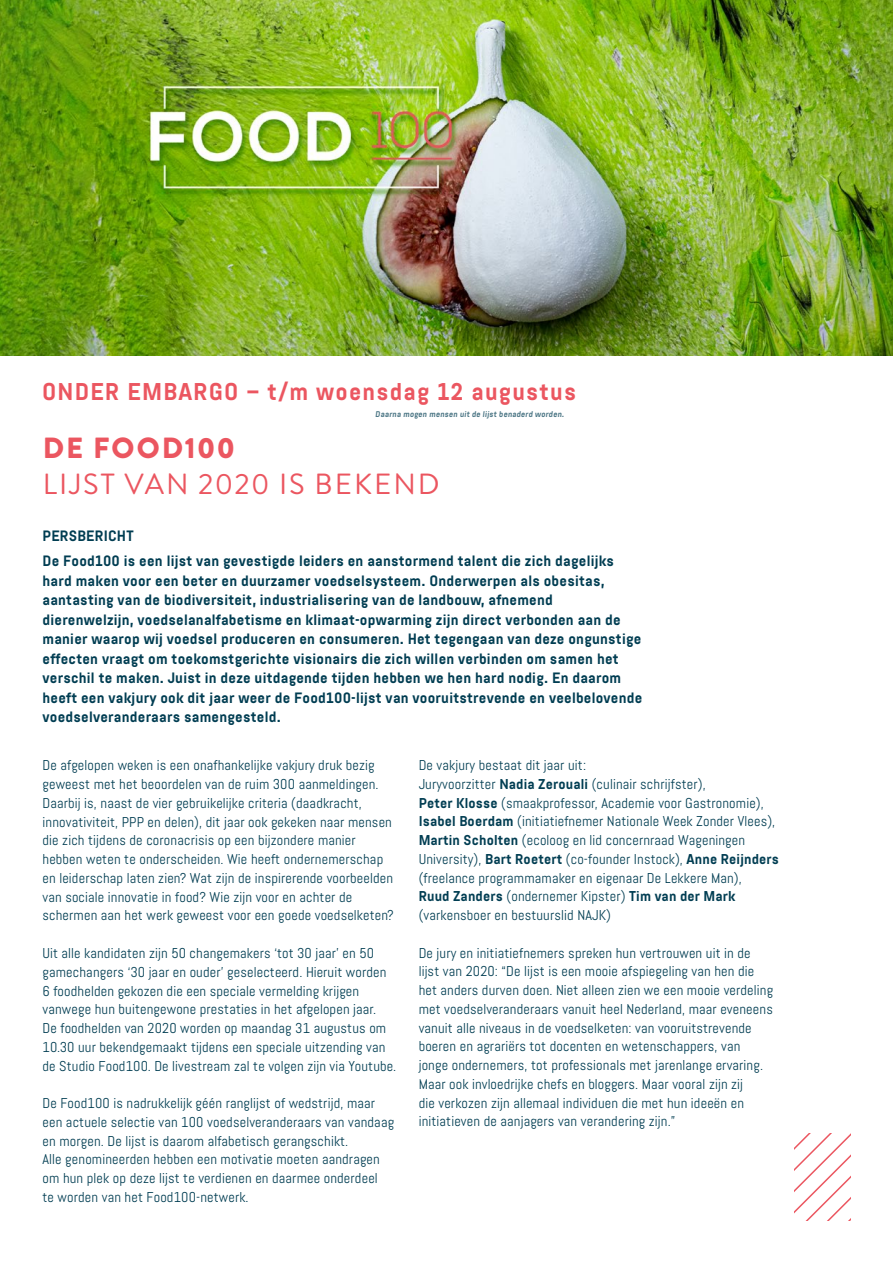
<style>
.page{position:relative;width:893px;height:1263px;background:#fff}
.page>*{position:absolute;margin:0;border:0;box-sizing:border-box;transform-origin:0 0}
.t1{font:29.1px/36.5px "Brandon Grotesque";letter-spacing:.07em;color:#eb5660}
.t2{font:700 24.3px "Abel Pro";letter-spacing:.05em;color:#eb5660}
.t3{font:700 15px/19.5px "Abel Pro";letter-spacing:.015em;color:#003d52}
.t4{font:14.25px/18.8px "Abel Pro";letter-spacing:.01em;color:#003d52}
.t5{font:700 8.25px "Abel Pro";color:#003d52}
.s1{font-weight:900}
.s2{font-weight:700}
</style>
<div class="page">
<img style="left:0;top:0;width:893px;height:355px">
<svg style="left:795px;top:1133px;width:55px;height:87px"></svg>
<p class="t2" style="left:42px;top:375px;width:536px">ONDER EMBARGO – t/m woensdag 12 augustus</p>
<p class="t5" style="left:375px;top:408px;width:192px">Daarna mogen mensen uit de lijst benaderd worden.</p>
<p class="t1" style="left:43px;top:430px;width:399px"><span class="s1">DE FOOD100<br></span>LIJST VAN 2020 IS BEKEND</p>
<p class="t3" style="left:43px;top:527px;width:93px">PERSBERICHT</p>
<p class="t3" style="left:43px;top:552px;width:601px">De Food100 is een lijst van gevestigde leiders en aanstormend talent die zich dagelijks hard maken voor een beter en duurzamer voedselsysteem. Onderwerpen als obesitas, aantasting van de biodiversiteit, industrialisering van de landbouw, afnemend dierenwelzijn, voedselanalfabetisme en klimaat-opwarming zijn direct verbonden aan de manier waarop wij voedsel produceren en consumeren. Het tegengaan van deze ongunstige effecten vraagt om toekomstgerichte visionairs die zich willen verbinden om samen het verschil te maken. Juist in deze uitdagende tijden hebben we hen hard nodig. En daarom heeft een vakjury ook dit jaar weer de Food100-lijst van vooruitstrevende en veelbelovende voedselveranderaars samengesteld.</p>
<p class="t4" style="left:43px;top:756px;width:353px">De afgelopen weken is een onafhankelijke vakjury druk bezig geweest met het beoordelen van de ruim 300 aanmeldingen.<br>Daarbij is, naast de vier gebruikelijke criteria (daadkracht, innovativiteit, PPP en delen), dit jaar ook gekeken naar mensen die zich tijdens de coronacrisis op een bijzondere manier hebben weten te onderscheiden. Wie heeft ondernemerschap en leiderschap laten zien? Wat zijn de inspirerende voorbeelden van sociale innovatie in food? Wie zijn voor en achter de schermen aan het werk geweest voor een goede voedselketen?</p>
<p class="t4" style="left:43px;top:944px;width:355px">Uit alle kandidaten zijn 50 changemakers ‘tot 30 jaar’ en 50 gamechangers ‘30 jaar en ouder’ geselecteerd. Hieruit worden 6 foodhelden gekozen die een speciale vermelding krijgen vanwege hun buitengewone prestaties in het afgelopen jaar.<br>De foodhelden van 2020 worden op maandag 31 augustus om 10.30 uur bekendgemaakt tijdens een speciale uitzending van de Studio Food100. De livestream zal te volgen zijn via Youtube.</p>
<p class="t4" style="left:43px;top:1094px;width:353px">De Food100 is nadrukkelijk géén ranglijst of wedstrijd, maar een actuele selectie van 100 voedselveranderaars van vandaag en morgen. De lijst is daarom alfabetisch gerangschikt.<br>Alle genomineerden hebben een motivatie moeten aandragen om hun plek op deze lijst te verdienen en daarmee onderdeel<br>te worden van het Food100-netwerk.</p>
<p class="t4" style="left:419px;top:756px;width:169px">De vakjury bestaat dit jaar uit:</p>
<p class="t4" style="left:419px;top:774px;width:362px">Juryvoorzitter <span class="s2">Nadia Zerouali</span> (culinair schrijfster),<br><span class="s2">Peter Klosse</span> (smaakprofessor, Academie voor Gastronomie), <span class="s2">Isabel Boerdam</span> (initiatiefnemer Nationale Week Zonder Vlees), <span class="s2">Martin Scholten</span> (ecoloog en lid concernraad Wageningen University), <span class="s2">Bart Roetert</span> (co-founder Instock), <span class="s2">Anne Reijnders </span>(freelance programmamaker en eigenaar De Lekkere Man),<br><span class="s2">Ruud Zanders</span> (ondernemer Kipster) <span class="s2">Tim van der Mark </span>(varkensboer en bestuurslid NAJK)</p>
<p class="t4" style="left:419px;top:943px;width:356px">De jury en initiatiefnemers spreken hun vertrouwen uit in de lijst van 2020: “De lijst is een mooie afspiegeling van hen die het anders durven doen. Niet alleen zien we een mooie verdeling met voedselveranderaars vanuit heel Nederland, maar eveneens vanuit alle niveaus in de voedselketen: van vooruitstrevende boeren en agrariërs tot docenten en wetenschappers, van jonge ondernemers, tot professionals met jarenlange ervaring.<br>Maar ook invloedrijke chefs en bloggers. Maar vooral zijn zij<br>die verkozen zijn allemaal individuen die met hun ideeën en initiatieven de aanjagers van verandering zijn.”</p>
</div>
